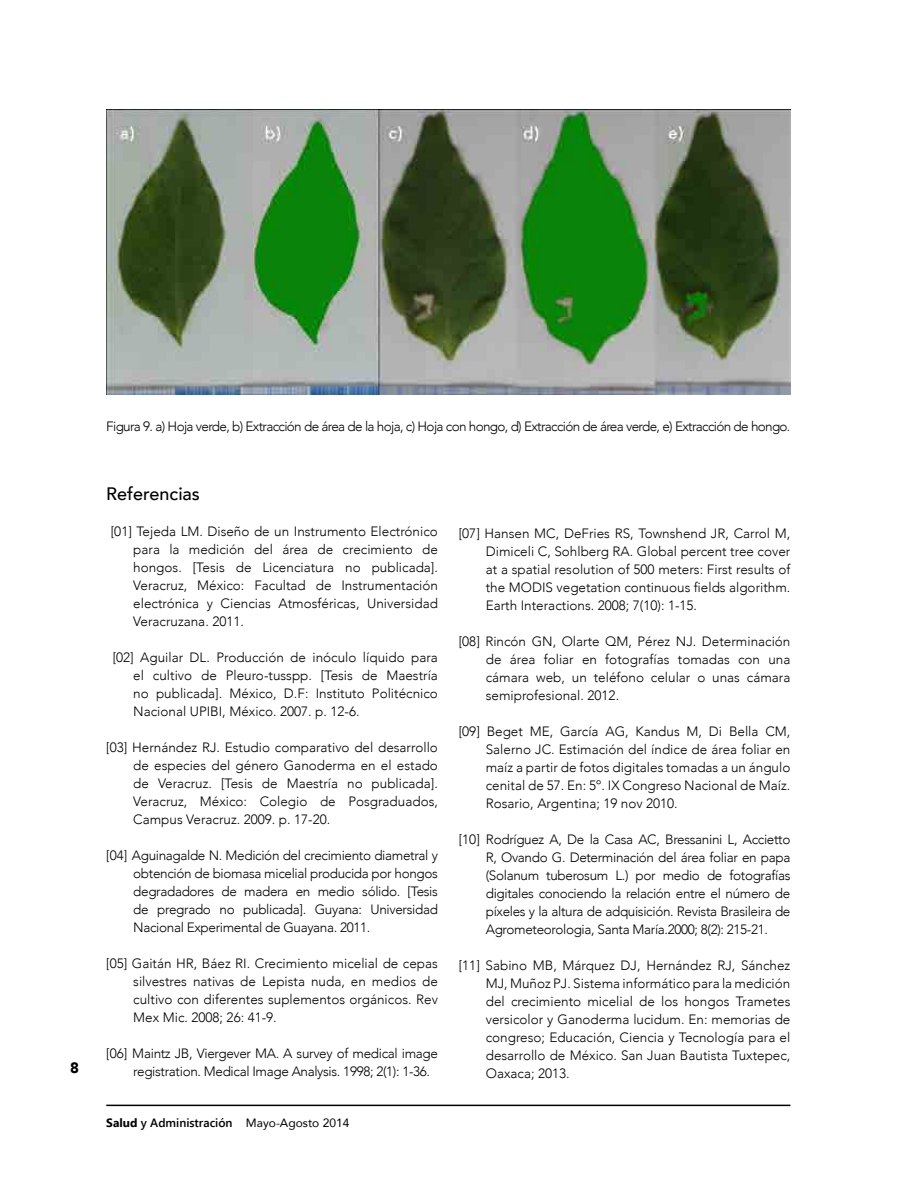
<style>
.page{position:relative;width:918px;height:1188px;background:#fff}
.page>*{position:absolute;margin:0;border:0;box-sizing:border-box;transform-origin:0 0}
.t1{font:500 18px "Avenir";color:#000}
.t2{font:900 15px "Avenir";color:#000}
.t3{font:300 13.5px/18px "Avenir";color:#000;text-align:justify}
.t4{font:300 13.5px "Avenir";letter-spacing:-.05em;color:#000}
.t5{font:300 13.5px/18px "Avenir";letter-spacing:-.025em;color:#000}
.t6{font:600 12px "Segoe UI";color:#000}
.s1{color:#fff}
.s2{font-weight:700}
.s3{font-family:"Avenir";font-weight:400}
</style>
<div class="page">
<hr style="left:106px;top:1105px;width:684px;height:1px;background:#000">
<img style="left:106px;top:110px;width:684px;height:284px">
<p class="t2" style="left:70px;top:1055px;width:10px">8</p>
<p class="t4" style="left:106px;top:418px;width:686px">Figura 9. a) Hoja verde, b) Extracción de área de la hoja, c) Hoja con hongo, d) Extracción de área verde, e) Extracción de hongo.</p>
<h1 class="t1" style="left:106px;top:478px;width:95px">Referencias</h1>
<p class="t3" style="left:133px;top:522px;width:306px;text-indent:-22px">[01] Tejeda LM. Diseño de un Instrumento Electrónico para la medición del área de crecimiento de hongos. [Tesis de Licenciatura no publicada].<br>Veracruz, México: Facultad de Instrumentación electrónica y Ciencias Atmosféricas, Universidad Veracruzana. 2011.</p>
<p class="t3" style="left:133px;top:648px;width:306px;text-indent:-21px">[02] Aguilar DL. Producción de inóculo líquido para el cultivo de Pleuro-tusspp. [Tesis de Maestría no publicada]. México, D.F: Instituto Politécnico Nacional UPIBI, México. 2007. p. 12-6.</p>
<p class="t3" style="left:133px;top:738px;width:306px;text-indent:-27px">[03] Hernández RJ. Estudio comparativo del desarrollo de especies del género Ganoderma en el estado de Veracruz. [Tesis de Maestría no publicada].<br>Veracruz, México: Colegio de Posgraduados, Campus Veracruz. 2009. p. 17-20.</p>
<p class="t3" style="left:133px;top:846px;width:306px;text-indent:-27px">[04]<span class="s1">-</span>Aguinagalde N. Medición del crecimiento diametral y obtención de biomasa micelial producida por hongos degradadores de madera en medio sólido. [Tesis de pregrado no publicada]. Guyana: Universidad Nacional Experimental de Guayana. 2011.</p>
<p class="t3" style="left:133px;top:954px;width:306px;text-indent:-27px">[05] Gaitán HR, Báez RI. Crecimiento micelial de cepas silvestres nativas de Lepista nuda, en medios de cultivo con diferentes suplementos orgánicos. Rev Mex Mic. 2008; 26: 41-9.</p>
<p class="t5" style="left:133px;top:1044px;width:306px;text-indent:-27px">[06] Maintz JB, Viergever MA. A survey of medical image registration. Medical Image Analysis. 1998; 2(1): 1-36.</p>
<p class="t6" style="left:106px;top:1114px;width:245px"><span class="s2">Salud</span> y Administración <span class="s3">Mayo-Agosto 2014</span></p>
<p class="t3" style="left:486px;top:525px;width:306px;text-indent:-27px">[07] Hansen MC, DeFries RS, Townshend JR, Carrol M, Dimiceli C, Sohlberg RA. Global percent tree cover at a spatial resolution of 500 meters: First results of the MODIS vegetation continuous fields algorithm.<br>Earth Interactions. 2008; 7(10): 1-15.</p>
<p class="t3" style="left:486px;top:633px;width:306px;text-indent:-27px">[08] Rincón GN, Olarte QM, Pérez NJ. Determinación de área foliar en fotografías tomadas con una cámara web, un teléfono celular o unas cámara semiprofesional. 2012.</p>
<p class="t3" style="left:486px;top:723px;width:306px;text-indent:-27px">[09] Beget ME, García AG, Kandus M, Di Bella CM, Salerno JC. Estimación del índice de área foliar en maíz a partir de fotos digitales tomadas a un ángulo cenital de 57. En: 5º. IX Congreso Nacional de Maíz.<br>Rosario, Argentina; 19 nov 2010.</p>
<p class="t3" style="left:486px;top:831px;width:306px;text-indent:-27px">[10] Rodríguez A, De la Casa AC, Bressanini L, Accietto R, Ovando G. Determinación del área foliar en papa (Solanum tuberosum L.) por medio de fotografías digitales conociendo la relación entre el número de píxeles y la altura de adquisición. Revista Brasileira de Agrometeorologia, Santa María.2000; 8(2): 215-21.</p>
<p class="t3" style="left:486px;top:957px;width:306px;text-indent:-27px">[11] Sabino MB, Márquez DJ, Hernández RJ, Sánchez MJ, Muñoz PJ. Sistema informático para la medición del crecimiento micelial de los hongos Trametes versicolor y Ganoderma lucidum. En: memorias de congreso; Educación, Ciencia y Tecnología para el desarrollo de México. San Juan Bautista Tuxtepec, Oaxaca; 2013.</p>
</div>
